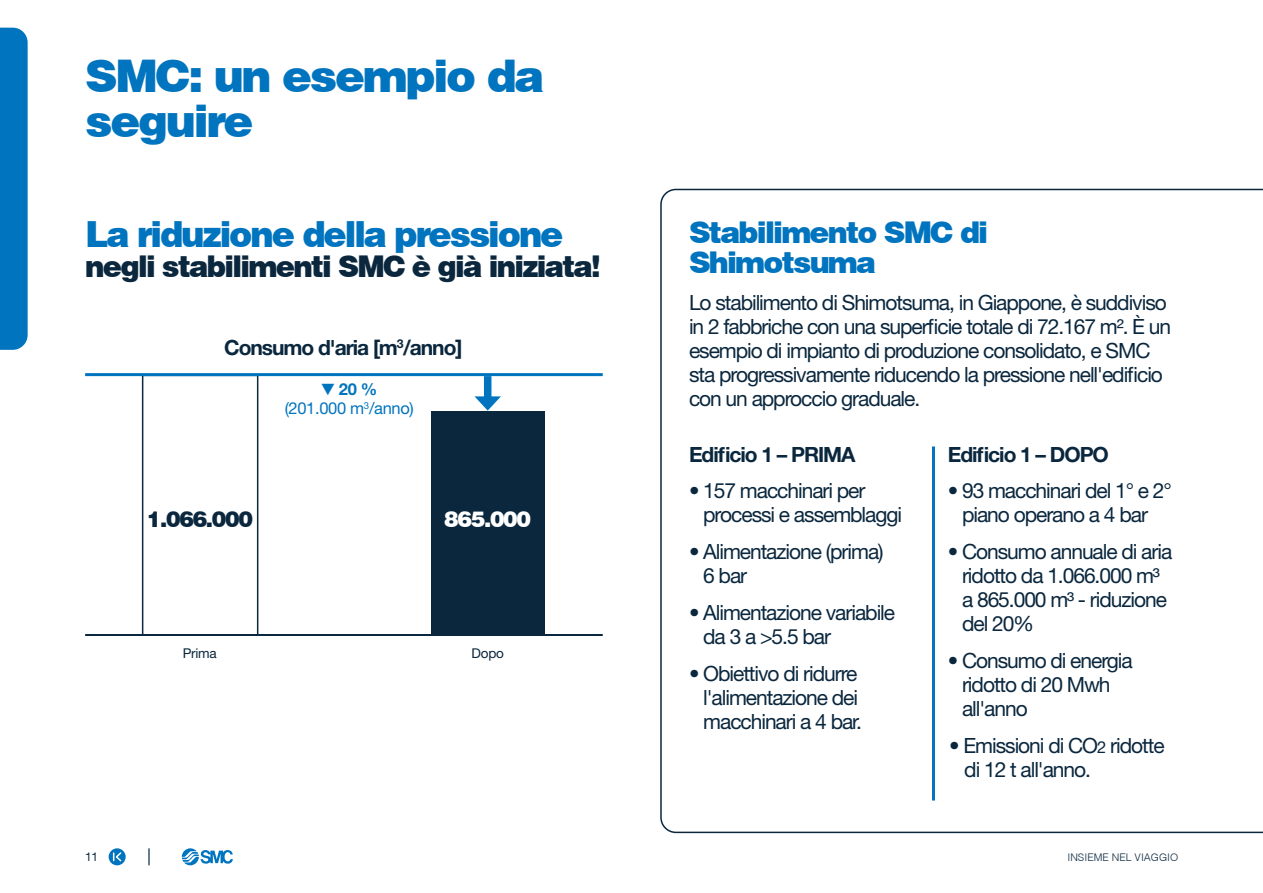
<style>
.page{position:relative;width:1263px;height:893px;background:#fff}
.page>*{position:absolute;margin:0;border:0;box-sizing:border-box;transform-origin:0 0}
.t1{font:900 45px/45px "Helvetica";letter-spacing:-.05em;color:#0074be}
.t2{font:900 36px "Helvetica";letter-spacing:-.06em;color:#0074be}
.t3{font:900 30px "Helvetica";letter-spacing:-.06em;color:#0a273e}
.t4{font:900 30px/30px "Helvetica";letter-spacing:-.06em;color:#0074be}
.t5{font:900 21.9px "Helvetica";letter-spacing:-.06em;color:#0a273e}
.t6{font:900 21.9px "Helvetica";letter-spacing:-.06em;color:#fff}
.t7{font:21px/24px "Helvetica Neue LT Std";letter-spacing:-.05em;color:#0a273e}
.t8{font:700 21px "Helvetica Neue LT Std";letter-spacing:-.05em;color:#0a273e}
.t9{font:16.5px/19.5px "Helvetica Neue LT Std";letter-spacing:-.02em;color:#0074be;text-align:center}
.t10{font:13.5px "Helvetica Neue LT Std";letter-spacing:-.02em;color:#0a273e}
.t11{font:12px "Helvetica Neue LT Std";color:#0a273e}
.t12{font:300 10.5px "Helvetica";color:#0a273e}
.s1{font-family:"European Pi Three"}
.s2{font-weight:700}
.s3{font-size:16.5px}
</style>
<div class="page">
<hr style="left:85px;top:634px;width:518px;height:2px;background:#0a273e">
<svg style="left:660px;top:189px;width:603px;height:644px"></svg>
<hr style="left:932px;top:446px;width:3px;height:354px;background:#0074be">
<div style="left:142px;top:375px;width:116px;height:261px;border:2px solid #0a273e"></div>
<div style="left:431px;top:412px;width:113px;height:223px;background:#0a273e"></div>
<div style="left:484px;top:376px;width:7px;height:26px;background:#0074be"></div>
<svg style="left:474px;top:396px;width:27px;height:15px"></svg>
<div style="left:0;top:28px;width:28px;height:322px;background:#0074be"></div>
<hr style="left:85px;top:373px;width:518px;height:3px;background:#0074be">
<svg style="left:182px;top:848px;width:51px;height:17px"></svg>
<svg style="left:148px;top:848px;width:2px;height:17px"></svg>
<div style="left:109px;top:848px;width:17px;height:17px;border:2px solid #0074be;border-radius:50%"></div>
<svg style="left:113px;top:851px;width:10px;height:12px"></svg>
<h1 class="t1" style="left:85px;top:57px;width:461px">SMC: un esempio da seguire</h1>
<h2 class="t2" style="left:85px;top:217px;width:480px">La riduzione della pressione</h2>
<h3 class="t3" style="left:85px;top:252px;width:517px">negli stabilimenti SMC è già iniziata!</h3>
<p class="t8" style="left:224px;top:334px;width:240px">Consumo d'aria [m<sup>3</sup>/anno]</p>
<p class="t9" style="left:285px;top:379px;width:131px"><span class="s1">H</span> <span class="s2">20 %<br></span>(201.000 m<sup>3</sup>/anno)</p>
<p class="t5" style="left:147px;top:509px;width:108px">1.066.000</p>
<p class="t6" style="left:444px;top:509px;width:88px">865.000</p>
<p class="t10" style="left:183px;top:645px;width:35px">Prima</p>
<p class="t10" style="left:472px;top:645px;width:34px">Dopo</p>
<h3 class="t4" style="left:689px;top:219px;width:301px">Stabilimento SMC di<br>Shimotsuma</h3>
<p class="t7" style="left:689px;top:290px;width:484px">Lo stabilimento di Shimotsuma, in Giappone, è suddiviso in 2 fabbriche con una superficie totale di 72.167 m². È un esempio di impianto di produzione consolidato, e SMC sta progressivamente riducendo la pressione nell'edificio con un approccio graduale.</p>
<p class="t8" style="left:689px;top:441px;width:168px">Edificio 1 – PRIMA</p>
<p class="t7" style="left:703px;top:478px;width:200px;text-indent:-14px">• 157 macchinari per processi e assemblaggi</p>
<p class="t7" style="left:703px;top:539px;width:182px;text-indent:-14px">• Alimentazione (prima)<br>6 bar</p>
<p class="t7" style="left:703px;top:600px;width:193px;text-indent:-14px">• Alimentazione variabile da 3 a &gt;5.5 bar</p>
<p class="t7" style="left:703px;top:661px;width:160px;text-indent:-14px">• Obiettivo di ridurre l'alimentazione dei macchinari a 4 bar.</p>
<p class="t8" style="left:948px;top:441px;width:163px">Edificio 1 – DOPO</p>
<p class="t7" style="left:948px;top:478px;width:226px;text-align:center">• 93 macchinari del 1° e 2° piano operano a 4 bar</p>
<p class="t7" style="left:962px;top:539px;width:212px;text-indent:-14px">• Consumo annuale di aria ridotto da 1.066.000 m³ a 865.000 m³ - riduzione del 20%</p>
<p class="t7" style="left:962px;top:648px;width:172px;text-indent:-14px">• Consumo di energia ridotto di 20 Mwh all'anno</p>
<p class="t7" style="left:964px;top:733px;width:202px;text-indent:-15px">• Emissioni di CO<span class="s3">2</span> ridotte di 12 t all'anno.</p>
<p class="t11" style="left:85px;top:850px;width:15px">11</p>
<p class="t12" style="left:1067px;top:853px;width:112px">INSIEME NEL VIAGGIO</p>
</div>
